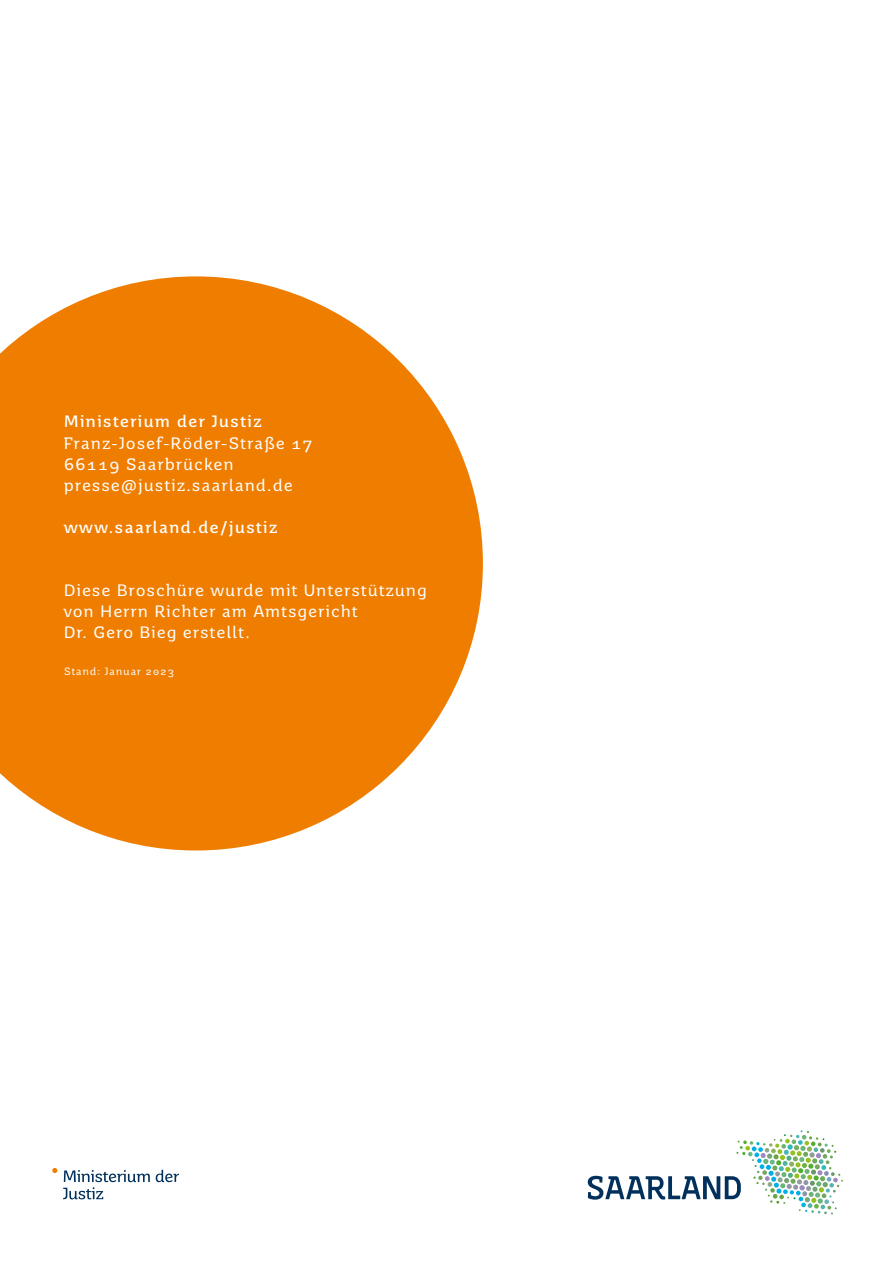
<style>
.page{position:relative;width:893px;height:1263px;background:#fff}
.page>*{position:absolute;margin:0;border:0;box-sizing:border-box;transform-origin:0 0}
.t1{font:16.5px/21px "Saar 1450 Text";letter-spacing:.05em;color:#fff}
.t2{font:700 16.5px "Saar 1450 Text";letter-spacing:.05em;color:#fff}
.t3{font:10.5px "Saar 1450 Notes";letter-spacing:.05em;color:#fff}
</style>
<div class="page">
<svg style="left:0;top:276px;width:483px;height:574px;background:#f18e21"></svg>
<svg style="left:156px;top:1170px;width:23px;height:12px"></svg>
<svg style="left:63px;top:1170px;width:87px;height:29px"></svg>
<svg style="left:52px;top:1168px;width:5px;height:5px"></svg>
<svg style="left:588px;top:1130px;width:255px;height:84px"></svg>
<p class="t2" style="left:64px;top:412px;width:199px">Ministerium der Justiz</p>
<p class="t1" style="left:64px;top:432px;width:251px">Franz-Josef-Röder-Straße 17<br>66119 Saarbrücken presse@justiz.saarland.de</p>
<p class="t2" style="left:64px;top:517px;width:215px">www.saarland.de/justiz</p>
<p class="t1" style="left:64px;top:579px;width:365px">Diese Broschüre wurde mit Unterstützung von Herrn Richter am Amtsgericht<br>Dr. Gero Bieg erstellt.</p>
<p class="t3" style="left:64px;top:665px;width:112px">Stand: Januar 2023</p>
</div>
